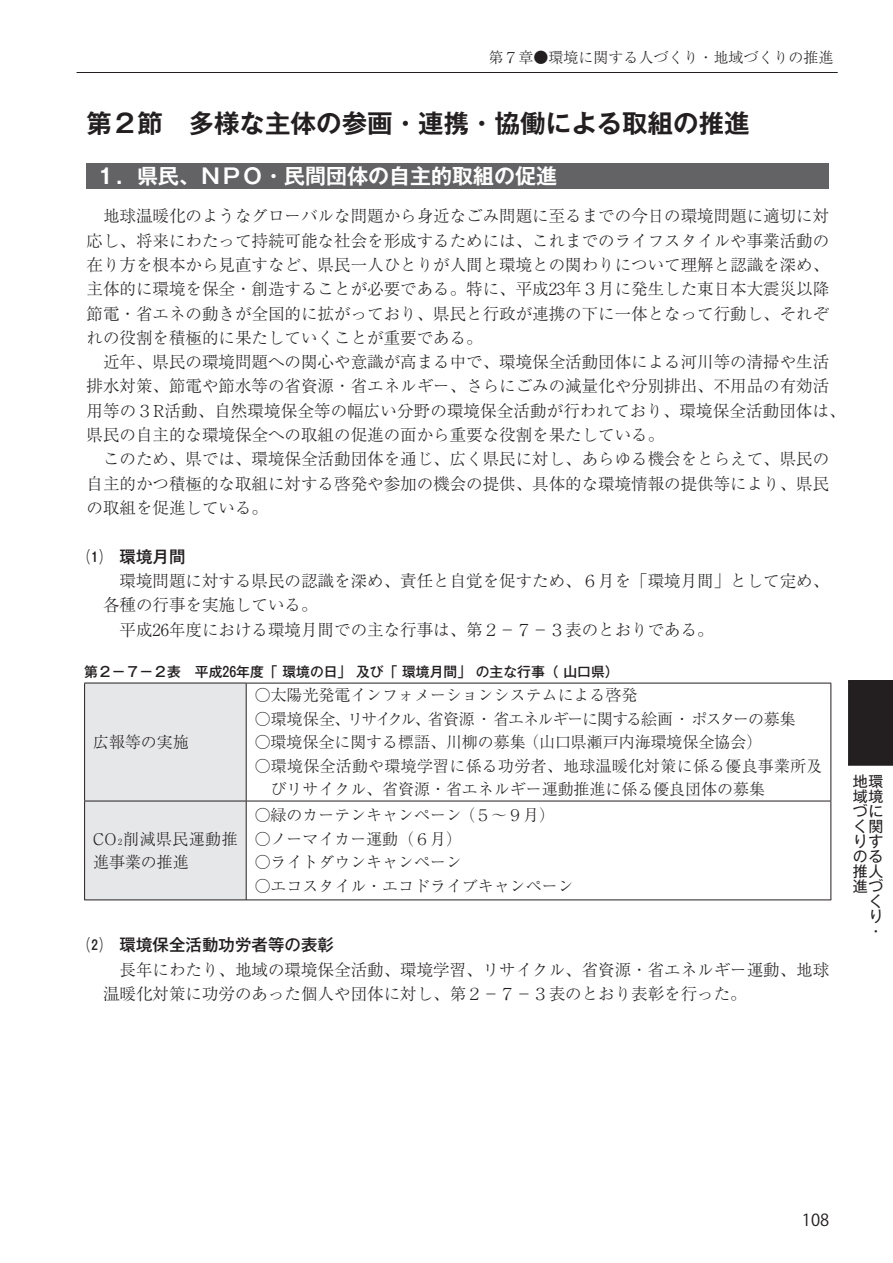
<style>
.page{position:relative;width:893px;height:1263px;background:#fff}
.page>*{position:absolute;margin:0;border:0;box-sizing:border-box;transform-origin:0 0}
.t1{font:700 25.5px "Gothic MB101 Pr 5 De";color:#231f20}
.t2{font:700 21px "Gothic MB101 Pr 5 De";color:#fff}
.t3{font:300 16.5px/24.3px "Ryumin Pro";color:#231f20}
.t4{font:500 16.5px "Gothic MB101 Pr 5";color:#231f20}
.t5{font:16.5px "Koz Go Pr 6 N";color:#231f20}
.t6{font:300 15.9px "Ryumin Pro";color:#231f20}
.t7{font:300 15.9px/23.4px "Ryumin Pro";letter-spacing:.02em;color:#231f20}
.t8{font:300 15.9px "Ryumin Pro";letter-spacing:-.06em;color:#231f20}
.t9{font:300 15.9px/23.4px "Ryumin Pro";letter-spacing:.025em;color:#231f20}
.t10{font:300 15px "Ryumin Pro";color:#231f20}
.t11{font:15px "Gothic MB101 Pr 5";color:#231f20}
.t12{font:500 13.8px "Gothic MB101 Pr 5";color:#231f20}
</style>
<div class="page">
<hr style="left:77px;top:72px;width:761px;height:1px;background:#231f20">
<div style="left:848px;top:680px;width:45px;height:85px;background:#231f20"></div>
<div style="left:87px;top:163px;width:742px;height:25px;background:#636366"></div>
<div style="left:85px;top:684px;width:161px;height:215px;background:#e6e7e9"></div>
<hr style="left:246px;top:683px;width:585px;height:1px;background:#231f20">
<hr style="left:84px;top:683px;width:162px;height:1px;background:#231f20">
<hr style="left:84px;top:683px;width:1px;height:118px;background:#231f20">
<hr style="left:246px;top:683px;width:1px;height:118px;background:#231f20">
<hr style="left:831px;top:683px;width:1px;height:118px;background:#231f20">
<hr style="left:84px;top:801px;width:162px;height:1px;background:#231f20">
<hr style="left:84px;top:801px;width:1px;height:99px;background:#231f20">
<hr style="left:246px;top:801px;width:585px;height:1px;background:#231f20">
<hr style="left:246px;top:801px;width:1px;height:99px;background:#231f20">
<hr style="left:831px;top:801px;width:1px;height:99px;background:#231f20">
<hr style="left:84px;top:899px;width:162px;height:1px;background:#231f20">
<hr style="left:246px;top:899px;width:585px;height:1px;background:#231f20">
<p class="t10" style="left:488px;top:45px;width:346px">第７章●環境に関する人づくり・地域づくりの推進</p>
<h1 class="t1" style="left:87px;top:102px;width:664px">第２節　多様な主体の参画・連携・協働による取組の推進</h1>
<p class="t2" style="left:95px;top:158px;width:463px">１．県民、ＮＰＯ・民間団体の自主的取組の促進</p>
<p class="t3" style="left:87px;top:203px;width:760px">　地球温暖化のようなグローバルな問題から身近なごみ問題に至るまでの今日の環境問題に適切に対応し、将来にわたって持続可能な社会を形成するためには、これまでのライフスタイルや事業活動の在り方を根本から見直すなど、県民一人ひとりが人間と環境との関わりについて理解と認識を深め、主体的に環境を保全・創造することが必要である。特に、平成23年３月に発生した東日本大震災以降節電・省エネの動きが全国的に拡がっており、県民と行政が連携の下に一体となって行動し、それぞれの役割を積極的に果たしていくことが重要である。<br>　近年、県民の環境問題への関心や意識が高まる中で、環境保全活動団体による河川等の清掃や生活排水対策、節電や節水等の省資源・省エネルギー、さらにごみの減量化や分別排出、不用品の有効活用等の３R活動、自然環境保全等の幅広い分野の環境保全活動が行われており、環境保全活動団体は、県民の自主的な環境保全への取組の促進の面から重要な役割を果たしている。<br>　このため、県では、環境保全活動団体を通じ、広く県民に対し、あらゆる機会をとらえて、県民の自主的かつ積極的な取組に対する啓発や参加の機会の提供、具体的な環境情報の提供等により、県民の取組を促進している。</p>
<p class="t4" style="left:87px;top:543px;width:100px">⑴　環境月間</p>
<p class="t3" style="left:103px;top:567px;width:727px">　環境問題に対する県民の認識を深め、責任と自覚を促すため、６月を「環境月間」として定め、各種の行事を実施している。<br>　平成26年度における環境月間での主な行事は、第２－７－３表のとおりである。</p>
<p class="t12" style="left:84px;top:660px;width:536px">第２－７－２表　平成26年度「 環境の日」 及び「 環境月間」 の主な行事（ 山口県）</p>
<p class="t6" style="left:93px;top:730px;width:97px">広報等の実施</p>
<p class="t9" style="left:93px;top:826px;width:146px">CO₂削減県民運動推進事業の推進</p>
<p class="t6" style="left:255px;top:683px;width:384px">○太陽光発電インフォメーションシステムによる啓発</p>
<p class="t8" style="left:255px;top:706px;width:542px">○環境保全、リサイクル、省資源 ・ 省エネルギーに関する絵画 ・ ポスターの募集</p>
<p class="t6" style="left:255px;top:730px;width:509px">○環境保全に関する標語、川柳の募集 （山口県瀬戸内海環境保全協会）</p>
<p class="t7" style="left:271px;top:752px;width:553px;text-indent:-16px">○環境保全活動や環境学習に係る功労者、地球温暖化対策に係る優良事業所及びリサイクル、省資源・省エネルギー運動推進に係る優良団体の募集</p>
<p class="t6" style="left:255px;top:803px;width:302px">○緑のカーテンキャンペーン （５～９月）</p>
<p class="t6" style="left:255px;top:826px;width:209px">○ノーマイカー運動（６月）</p>
<p class="t6" style="left:255px;top:850px;width:209px">○ライトダウンキャンペーン</p>
<p class="t6" style="left:255px;top:873px;width:320px">○エコスタイル・エコドライブキャンペーン</p>
<p class="t4" style="left:87px;top:931px;width:249px">⑵　環境保全活動功労者等の表彰</p>
<p class="t3" style="left:103px;top:956px;width:727px">　長年にわたり、地域の環境保全活動、環境学習、リサイクル、省資源・省エネルギー運動、地球温暖化対策に功労のあった個人や団体に対し、第２－７－３表のとおり表彰を行った。</p>
<p class="t11" style="left:853px;top:769px;width:32px">地環</p>
<p class="t11" style="left:853px;top:784px;width:32px">域境</p>
<p class="t11" style="left:853px;top:799px;width:31px">づに</p>
<p class="t11" style="left:853px;top:814px;width:31px">く関</p>
<p class="t11" style="left:853px;top:829px;width:31px">りす</p>
<p class="t11" style="left:853px;top:844px;width:30px">のる</p>
<p class="t11" style="left:853px;top:859px;width:32px">推人</p>
<p class="t11" style="left:853px;top:874px;width:32px">進づ</p>
<p class="t11" style="left:869px;top:889px;width:13px">く</p>
<p class="t11" style="left:869px;top:904px;width:14px">り</p>
<p class="t11" style="left:869px;top:919px;width:10px">・</p>
<p class="t5" style="left:802px;top:1211px;width:29px">108</p>
</div>
